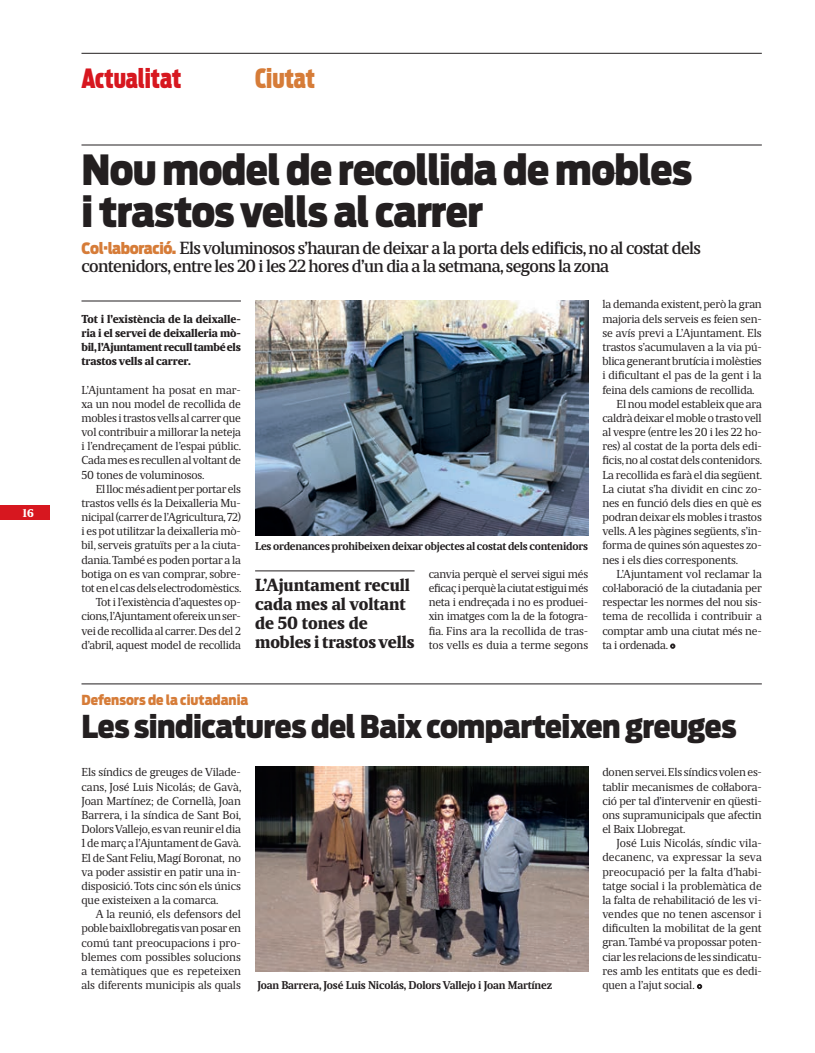
<style>
.page{position:relative;width:815px;height:1053px;background:#fff}
.page>*{position:absolute;margin:0;border:0;box-sizing:border-box;transform-origin:0 0}
.t1{font:900 41.25px/41.2px "Antenna Cond";letter-spacing:-.02em;color:#231f20}
.t2{font:900 31.25px "Antenna Cond";letter-spacing:-.02em;color:#231f20}
.t3{font:900 26.25px "Antenna Extra Cond";letter-spacing:-.005em;color:#d7171f}
.t4{font:900 26.25px "Antenna Extra Cond";color:#d67c38}
.t5{font:500 17.5px/18.8px "Maga";letter-spacing:-.035em;color:#231f20}
.t6{font:900 17.5px/18.8px "Maga";color:#231f20}
.t7{font:900 13.75px "Antenna Cond";color:#d67c38}
.t8{font:11.5px/14.1px "Maga";letter-spacing:-.015em;color:#231f20;text-align:justify}
.t9{font:900 11.5px/14.1px "Maga";letter-spacing:-.025em;color:#231f20;text-align:justify}
.t10{font:700 11.25px "Maga";letter-spacing:-.015em;color:#231f20}
.t11{font:900 11.25px "Maga";color:#fff}
.s1{font-family:"Antenna Cond";font-weight:900;font-size:15.62px;color:#d67c38}
</style>
<div class="page">
<hr style="left:81px;top:53px;width:681px;height:1px;background:#231f20">
<img style="left:255px;top:766px;width:333px;height:205px">
<svg style="left:697px;top:983px;width:5px;height:6px"></svg>
<hr style="left:81px;top:145px;width:681px;height:1px;background:#231f20">
<img style="left:255px;top:301px;width:333px;height:234px">
<hr style="left:81px;top:301px;width:160px;height:1px;background:#231f20">
<hr style="left:81px;top:683px;width:681px;height:1px;background:#231f20">
<svg style="left:602px;top:173px;width:16px;height:1px"></svg>
<hr style="left:255px;top:570px;width:160px;height:1px;background:#231f20">
<svg style="left:670px;top:643px;width:5px;height:5px"></svg>
<div style="left:0;top:505px;width:50px;height:15px;background:#d7171f"></div>
<p class="t11" style="left:4px;top:506px;width:31px">7 16</p>
<h3 class="t3" style="left:81px;top:64px;width:101px">Actualitat</h3>
<h3 class="t4" style="left:255px;top:63px;width:62px">Ciutat</h3>
<h1 class="t1" style="left:81px;top:150px;width:612px">Nou model de recollida de mobles i trastos vells al carrer</h1>
<h3 class="t5" style="left:81px;top:238px;width:621px"><span class="s1">Col·laboració.</span> Els voluminosos s’hauran de deixar a la porta dels edificis, no al costat dels contenidors, entre les 20 i les 22 hores d’un dia a la setmana, segons la zona</h3>
<p class="t9" style="left:81px;top:312px;width:161px">Tot i l’existència de la deixalle&shy;ria i el servei de deixalleria mò&shy;bil, l’Ajuntament recull també els trastos vells al carrer.</p>
<p class="t8" style="left:81px;top:382px;width:161px">L’Ajuntament ha posat en mar&shy;xa un nou model de recollida de mobles i trastos vells al carrer que vol contribuir a millorar la neteja i l’endreçament de l’espai públic.<br>Cada mes es recullen al voltant de 50 tones de voluminosos.</p>
<p class="t8" style="left:81px;top:481px;width:161px;text-align:right">El lloc més adient per portar els trastos vells és la Deixalleria Mu&shy;nicipal (carrer de l’Agricultura, 72) i es pot utilitzar la deixalleria mò&shy;bil, serveis gratuïts per a la ciuta&shy;dania. També es poden portar a la botiga on es van comprar, sobre&shy;tot en el cas dels electrodomèstics.<br>Tot i l’existència d’aquestes op&shy;cions, l’Ajuntament ofereix un ser&shy;vei de recollida al carrer. Des del 2 d’abril, aquest model de recollida</p>
<p class="t10" style="left:255px;top:539px;width:334px">Les ordenances prohibeixen deixar objectes al costat dels contenidors</p>
<h3 class="t6" style="left:255px;top:576px;width:161px">L’Ajuntament recull cada mes al voltant de 50 tones de mobles i trastos vells</h3>
<p class="t8" style="left:429px;top:567px;width:161px">canvia perquè el servei sigui més eficaç i perquè la ciutat estigui més neta i endreçada i no es produei&shy;xin imatges com la de la fotogra&shy;fia. Fins ara la recollida de tras&shy;tos vells es duia a terme segons</p>
<p class="t8" style="left:602px;top:297px;width:161px">la demanda existent, però la gran</p>
<p class="t8" style="left:602px;top:311px;width:161px">majoria dels serveis es feien sen-</p>
<p class="t8" style="left:602px;top:326px;width:161px">se avís previ a L’Ajuntament. Els</p>
<p class="t8" style="left:602px;top:340px;width:161px">trastos s’acumulaven a la via pú-</p>
<p class="t8" style="left:602px;top:354px;width:161px">blica generant brutícia i molèsties</p>
<p class="t8" style="left:602px;top:368px;width:161px">i dificultant el pas de la gent i la</p>
<p class="t8" style="left:602px;top:382px;width:154px">feina dels camions de recollida.</p>
<p class="t8" style="left:617px;top:396px;width:147px">El nou model estableix que ara</p>
<p class="t8" style="left:602px;top:411px;width:161px">caldrà deixar el moble o trasto vell</p>
<p class="t8" style="left:602px;top:425px;width:161px">al vespre (entre les 20 i les 22 ho-</p>
<p class="t8" style="left:602px;top:439px;width:161px">res) al costat de la porta dels edi-</p>
<p class="t8" style="left:602px;top:453px;width:161px">ficis, no al costat dels contenidors.</p>
<p class="t8" style="left:602px;top:467px;width:161px">La recollida es farà el dia següent.</p>
<p class="t8" style="left:602px;top:481px;width:161px">La ciutat s’ha dividit en cinc zo-</p>
<p class="t8" style="left:602px;top:496px;width:161px">nes en funció dels dies en què es</p>
<p class="t8" style="left:602px;top:510px;width:161px">podran deixar els mobles i trastos</p>
<p class="t8" style="left:602px;top:524px;width:161px">vells. A les pàgines següents, s’in-</p>
<p class="t8" style="left:602px;top:538px;width:161px">forma de quines són aquestes zo-</p>
<p class="t8" style="left:602px;top:552px;width:137px">nes i els dies corresponents.</p>
<p class="t8" style="left:617px;top:566px;width:147px">L’Ajuntament vol reclamar la</p>
<p class="t8" style="left:602px;top:581px;width:161px">col·laboració de la ciutadania per</p>
<p class="t8" style="left:602px;top:595px;width:161px">respectar les normes del nou sis-</p>
<p class="t8" style="left:602px;top:609px;width:161px">tema de recollida i contribuir a</p>
<p class="t8" style="left:602px;top:623px;width:161px">comptar amb una ciutat més ne-</p>
<p class="t8" style="left:602px;top:637px;width:67px">ta i ordenada.</p>
<p class="t7" style="left:81px;top:692px;width:168px">Defensors de la ciutadania</p>
<h2 class="t2" style="left:81px;top:707px;width:657px">Les sindicatures del Baix comparteixen greuges</h2>
<p class="t8" style="left:81px;top:765px;width:161px">Els síndics de greuges de Vilade&shy;cans, José Luis Nicolás; de Gavà, Joan Martínez; de Cornellà, Joan Barrera, i la síndica de Sant Boi, Dolors Vallejo, es van reunir el dia 1 de març a l’Ajuntament de Gavà.<br>El de Sant Feliu, Magí Boronat, no va poder assistir en patir una in&shy;disposició. Tots cinc són els únics que existeixen a la comarca.</p>
<p class="t8" style="left:81px;top:907px;width:161px;text-indent:14px">A la reunió, els defensors del poble baixllobregatis van posar en comú tant preocupacions i pro&shy;blemes com possibles solucions a temàtiques que es repeteixen als diferents municipis als quals</p>
<p class="t10" style="left:257px;top:978px;width:296px">Joan Barrera, José Luis Nicolás, Dolors Vallejo i Joan Martínez</p>
<p class="t8" style="left:602px;top:765px;width:161px">donen servei. Els síndics volen es&shy;tablir mecanismes de col·labora&shy;ció per tal d’intervenir en qüesti&shy;ons supramunicipals que afectin el Baix Llobregat.</p>
<p class="t8" style="left:602px;top:836px;width:161px;text-indent:14px">José Luis Nicolás, síndic vila&shy;decanenc, va expressar la seva preocupació per la falta d’habi&shy;tatge social i la problemàtica de la falta de rehabilitació de les vi&shy;vendes que no tenen ascensor i dificulten la mobilitat de la gent gran. També va propossar poten&shy;ciar les relacions de les sindicatu&shy;res amb les entitats que es dedi&shy;quen a l’ajut social.</p>
</div>
